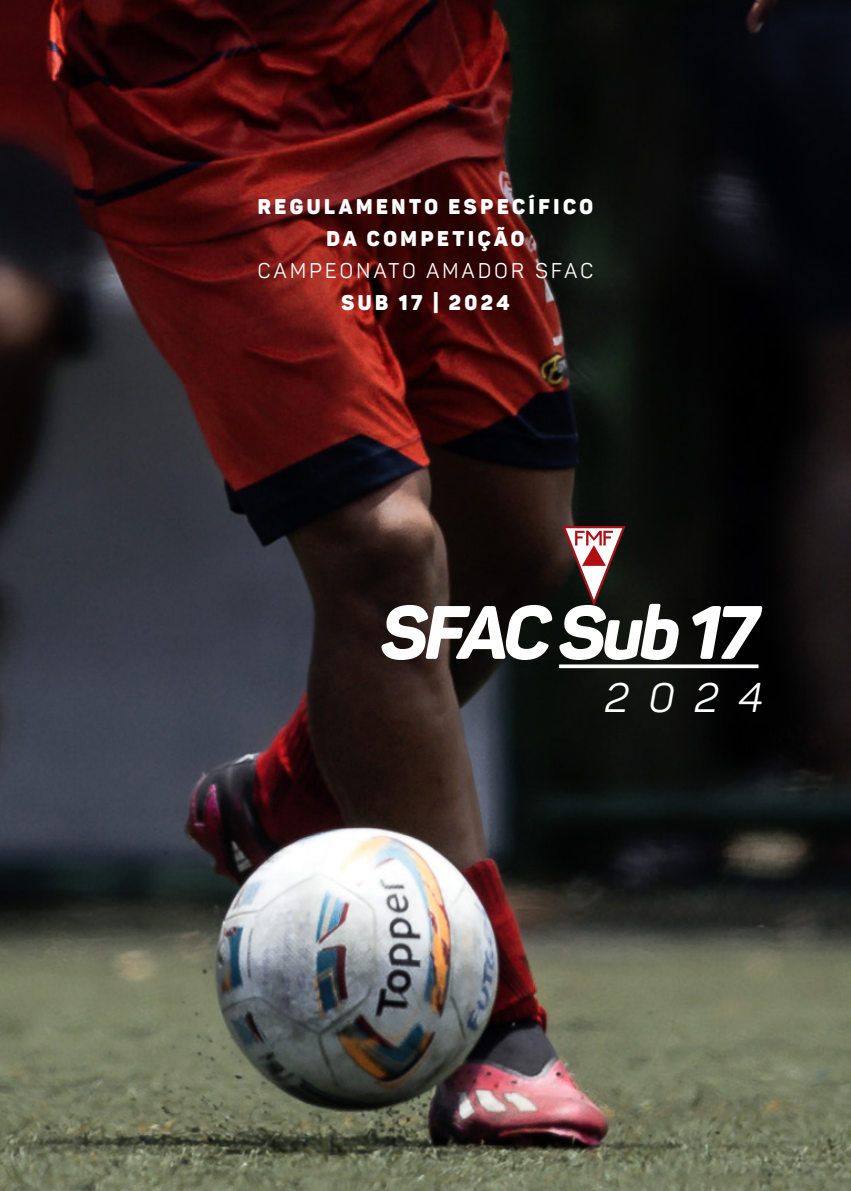
<style>
.page{position:relative;width:851px;height:1191px;background:#fff}
.page>*{position:absolute;margin:0;border:0;box-sizing:border-box;transform-origin:0 0}
.t1{font:italic 800 74.4px "Panton";letter-spacing:-.05em;color:#fff}
.t2{font:italic 40.6px "Panton";color:#fff}
.t3{font:900 21px "Panton";letter-spacing:.18em;color:#fff;scale:.95 1}
.t4{font:21px "Panton";letter-spacing:.17em;color:#fff;scale:.95 1}
</style>
<div class="page">
<img style="left:0;top:0;width:68px;height:1191px">
<img style="left:68px;top:0;width:782px;height:1191px">
<svg style="left:559px;top:664px;width:199px;height:4px"></svg>
<svg style="left:562px;top:526px;width:63px;height:80px"></svg>
<p class="t3" style="left:258px;top:193px;width:354px">REGULAMENTO ESPECÍFICO</p>
<p class="t3" style="left:326px;top:225px;width:210px">DA COMPETIÇÃO</p>
<p class="t4" style="left:258px;top:258px;width:354px">CAMPEONATO AMADOR SFAC</p>
<p class="t3" style="left:341px;top:289px;width:179px">SUB 17 | 2024</p>
<p class="t1" style="left:381px;top:585px;width:378px">SFAC Sub 17</p>
<p class="t2" style="left:605px;top:673px;width:160px">2024</p>
</div>
